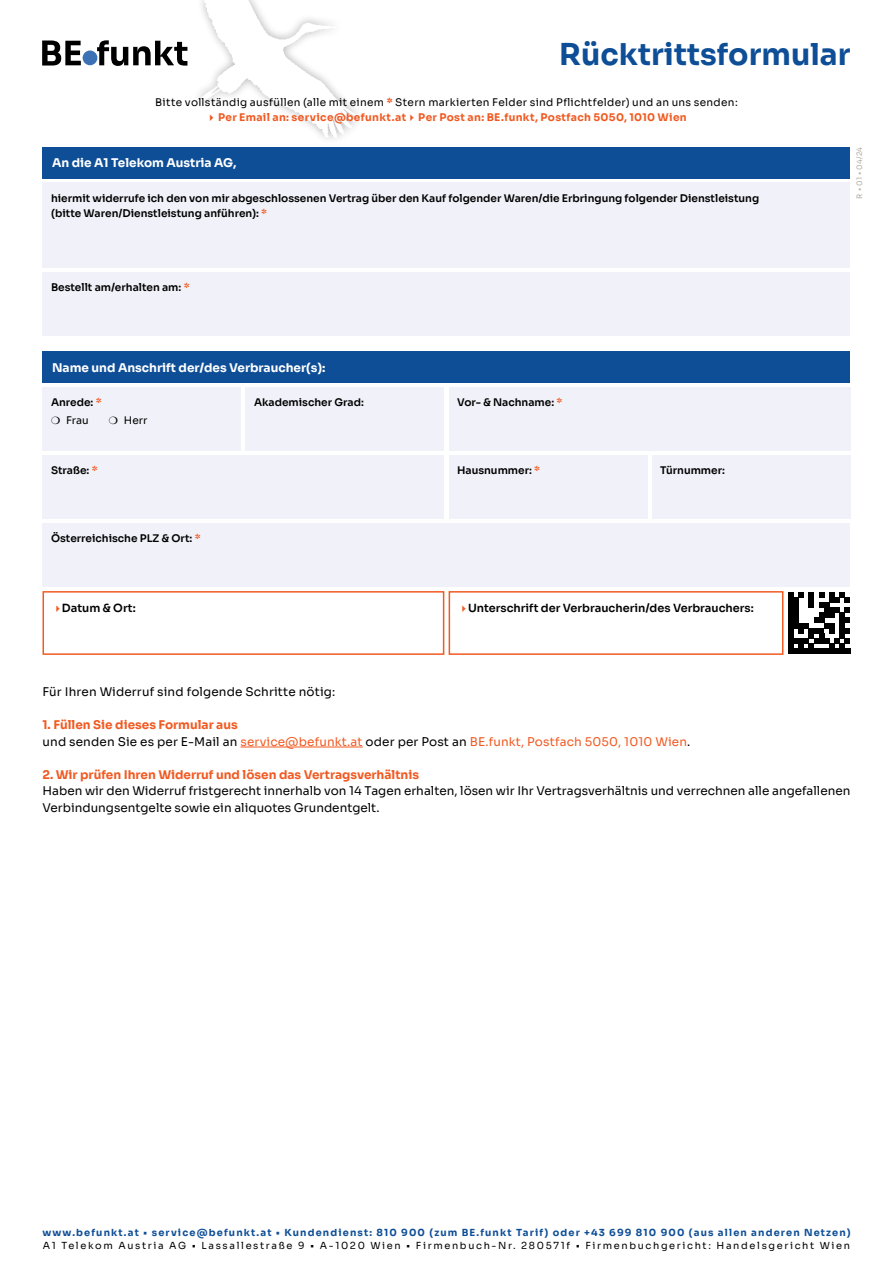
<style>
.page{position:relative;width:893px;height:1263px;background:#fff}
.page>*{position:absolute;margin:0;border:0;box-sizing:border-box;transform-origin:0 0}
.t1{font:700 30px "Sora";color:#0e4e96}
.Body_Text{font:12px/16.5px "Sora";color:#000}
.Body_Text-2{font:12px "Sora";letter-spacing:.01em;color:#f15a22}
.Body_Text-3{font:700 12px "Sora";color:#f15a22}
.Body_Text-4{font:700 12px "Sora";color:#fff}
.Body_Text-5{font:600 11.25px "Sora";color:#000}
.Body_Text-6{font:600 10.5px "Sora";color:#000}
.Body_Text-7{font:10.5px "Sora";letter-spacing:.03em;color:#000}
.Body_Text-8{font:700 10.5px "Sora";letter-spacing:.03em;color:#f15a22}
.Body_Text-9{font:700 9.75px "Sora";letter-spacing:.115em;color:#0e4e96}
.Body_Text-10{font:9.75px "Sora";letter-spacing:.17em;color:#000}
.Body_Text-11{font:7.5px "Sora";color:#b3ada5}
.s1{font-weight:800;color:#f15a22}
.s2{color:#f15a22}
.s3{color:#000}
</style>
<div class="page">
<img style="left:187px;top:0;width:170px;height:137px">
<div style="left:83px;top:50px;width:14px;height:15px;background:#3d71b6;border-radius:50%"></div>
<svg style="left:42px;top:41px;width:39px;height:25px"></svg>
<svg style="left:97px;top:40px;width:90px;height:26px"></svg>
<div style="left:449px;top:591px;width:334px;height:64px;border:2px solid #f15a22"></div>
<div style="left:43px;top:591px;width:401px;height:64px;border:2px solid #f15a22"></div>
<div style="left:43px;top:147px;width:807px;height:32px;background:#0e4e96"></div>
<div style="left:449px;top:387px;width:401px;height:64px;background:#f1f1f9"></div>
<div style="left:43px;top:387px;width:198px;height:64px;background:#f1f1f9"></div>
<div style="left:43px;top:523px;width:807px;height:64px;background:#f1f1f9"></div>
<div style="left:43px;top:455px;width:401px;height:64px;background:#f1f1f9"></div>
<div style="left:246px;top:387px;width:198px;height:64px;background:#f1f1f9"></div>
<div style="left:449px;top:455px;width:198px;height:64px;background:#f1f1f9"></div>
<div style="left:652px;top:455px;width:198px;height:64px;background:#f1f1f9"></div>
<div style="left:43px;top:351px;width:807px;height:32px;background:#0e4e96"></div>
<div style="left:43px;top:272px;width:807px;height:64px;background:#f1f1f9"></div>
<div style="left:43px;top:183px;width:807px;height:85px;background:#f1f1f9"></div>
<hr style="left:240px;top:747px;width:123px;height:1px;background:#f15a22">
<div style="left:788px;top:649px;width:62px;height:5px;background:#000"></div>
<svg style="left:788px;top:644px;width:15px;height:5px"></svg>
<div style="left:788px;top:638px;width:21px;height:6px;background:#000"></div>
<svg style="left:788px;top:628px;width:15px;height:10px"></svg>
<div style="left:788px;top:623px;width:21px;height:5px;background:#000"></div>
<div style="left:788px;top:618px;width:10px;height:5px;background:#000"></div>
<div style="left:788px;top:613px;width:10px;height:5px;background:#000"></div>
<div style="left:788px;top:607px;width:10px;height:6px;background:#000"></div>
<div style="left:788px;top:602px;width:10px;height:5px;background:#000"></div>
<div style="left:788px;top:597px;width:10px;height:5px;background:#000"></div>
<svg style="left:788px;top:592px;width:15px;height:5px"></svg>
<svg style="left:809px;top:592px;width:41px;height:57px"></svg>
<p class="t1" style="left:559px;top:29px;width:293px">Rücktrittsformular</p>
<p class="Body_Text-7" style="left:155px;top:94px;width:584px">Bitte vollständig ausfüllen (alle mit einem <span class="s1">*</span> Stern markierten Felder sind Pflichtfelder) und an uns senden:</p>
<p class="Body_Text-8" style="left:206px;top:109px;width:482px">✔Per Email an: service@befunkt.at✔Per Post an: BE.funkt, Postfach 5050, 1010 Wien</p>
<p class="Body_Text-4" style="left:52px;top:153px;width:186px">An die A1 Telekom Austria AG,</p>
<p class="Body_Text-6" style="left:51px;top:189px;width:710px">hiermit widerrufe ich den von mir abgeschlossenen Vertrag über den Kauf folgender Waren/die Erbringung folgender Dienstleistung</p>
<p class="Body_Text-6" style="left:51px;top:204px;width:218px">(bitte Waren/Dienstleistung anführen): <span class="s2">*</span></p>
<p class="Body_Text-6" style="left:51px;top:278px;width:140px">Bestellt am/erhalten am: <span class="s2">*</span></p>
<p class="Body_Text-4" style="left:52px;top:357px;width:275px">Name und Anschrift der/des Verbraucher(s):</p>
<p class="Body_Text-6" style="left:51px;top:393px;width:52px">Anrede: <span class="s2">*</span></p>
<p class="Body_Text-6" style="left:457px;top:393px;width:107px">Vor- &amp; Nachname: <span class="s2">*</span></p>
<p class="Body_Text-7" style="left:51px;top:411px;width:39px">❍ Frau</p>
<p class="Body_Text-7" style="left:109px;top:411px;width:40px">❍ Herr</p>
<p class="Body_Text-6" style="left:254px;top:393px;width:111px">Akademischer Grad:</p>
<p class="Body_Text-6" style="left:51px;top:461px;width:48px">Straße: <span class="s2">*</span></p>
<p class="Body_Text-6" style="left:51px;top:529px;width:151px">Österreichische PLZ &amp; Ort: <span class="s2">*</span></p>
<p class="Body_Text-6" style="left:457px;top:461px;width:85px">Hausnummer: <span class="s2">*</span></p>
<p class="Body_Text-6" style="left:660px;top:461px;width:66px">Türnummer:</p>
<p class="Body_Text-5" style="left:53px;top:599px;width:85px"><span class="s2">✔</span>Datum &amp; Ort:</p>
<p class="Body_Text-5" style="left:459px;top:599px;width:297px"><span class="s2">✔</span>Unterschrift der Verbraucherin/des Verbrauchers:</p>
<p class="Body_Text-11" style="left:853px;top:199px;width:53px;rotate:-90deg">R • 01 • 04/24</p>
<p class="Body_Text" style="left:43px;top:683px;width:294px">Für Ihren Widerruf sind folgende Schritte nötig:</p>
<p class="Body_Text-3" style="left:43px;top:715px;width:197px">1. Füllen Sie dieses Formular aus</p>
<p class="Body_Text-2" style="left:43px;top:732px;width:649px"><span class="s3">und senden Sie es per E-Mail an</span> service@befunkt.at <span class="s3">oder per Post an</span> BE.funkt, Postfach 5050, 1010 Wien<span class="s3">.</span></p>
<p class="Body_Text-3" style="left:43px;top:765px;width:378px">2. Wir prüfen Ihren Widerruf und lösen das Vertragsverhältnis</p>
<p class="Body_Text" style="left:43px;top:782px;width:809px">Haben wir den Widerruf fristgerecht innerhalb von 14 Tagen erhalten, lösen wir Ihr Vertragsverhältnis und verrechnen alle angefallenen<br>Verbindungsentgelte sowie ein aliquotes Grundentgelt.</p>
<p class="Body_Text-9" style="left:42px;top:1224px;width:810px">www.befunkt.at • service@befunkt.at • Kundendienst: 810 900 (zum BE.funkt Tarif) oder +43 699 810 900 (aus allen anderen Netzen)</p>
<p class="Body_Text-10" style="left:43px;top:1237px;width:809px">A1 Telekom Austria AG • Lassallestraße 9 • A-1020 Wien • Firmenbuch-Nr. 280571f • Firmenbuchgericht: Handelsgericht Wien</p>
</div>
